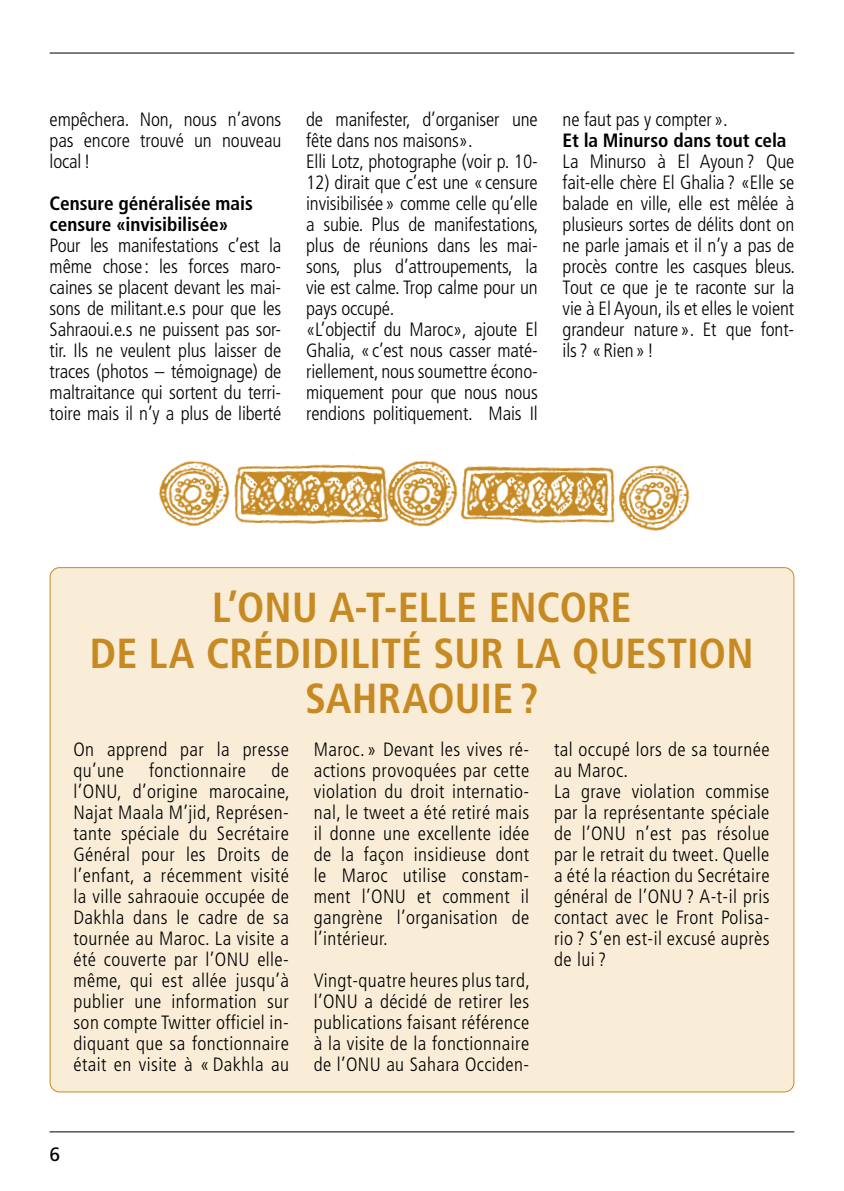
<style>
.page{position:relative;width:844px;height:1191px;background:#fff}
.page>*{position:absolute;margin:0;border:0;box-sizing:border-box;transform-origin:0 0}
.t1{font:700 condensed 42px/45.5px "Frutiger";color:#c78a22;text-align:center}
.t2{font:300 condensed 19.25px/21px "Frutiger";letter-spacing:-.005em;color:#000;text-align:justify}
.t3{font:300 condensed 19.25px/21px "Frutiger";letter-spacing:.02em;color:#000}
.t4{font:700 condensed 19.25px/21px "Frutiger";letter-spacing:-.005em;color:#000}
.t5{font:19.25px "Frutiger";color:#000}
</style>
<div class="page">
<hr style="left:50px;top:1131px;width:744px;height:1px;background:#000">
<hr style="left:50px;top:53px;width:744px;height:1px;background:#000">
<img style="left:158px;top:455px;width:532px;height:76px">
<div style="left:50px;top:567px;width:743px;height:525px;background:#f9edd7;border-radius:9px"></div>
<p class="t2" style="left:50px;top:109px;width:233px">empêchera. Non, nous n’avons pas encore trouvé un nouveau local!</p>
<p class="t4" style="left:50px;top:193px;width:205px">Censure généralisée mais censure «invisibilisée»</p>
<p class="t2" style="left:50px;top:235px;width:233px">Pour les manifestations c’est la même chose : les forces maro&shy;caines se placent devant les mai&shy;sons de militant.e.s pour que les Sahraoui.e.s ne puissent pas sor&shy;tir. Ils ne veulent plus laisser de traces (photos – témoignage) de maltraitance qui sortent du terri&shy;toire mais il n’y a plus de liberté</p>
<p class="t2" style="left:306px;top:109px;width:233px;text-align:left">de manifester, d’organiser une fête dans nos maisons».<br>Elli Lotz, photographe (voir p. 10-</p>
<p class="t2" style="left:306px;top:172px;width:234px;text-align:left">12) dirait que c’est une «censure invisibilisée» comme celle qu’elle a subie. Plus de manifestations, plus de réunions dans les mai&shy;sons, plus d’attroupements, la vie est calme. Trop calme pour un pays occupé.<br>«L’objectif du Maroc», ajoute El<br>Ghalia, «c’est nous casser maté&shy;riellement, nous soumettre écono&shy;miquement pour que nous nous rendions politiquement. Mais Il</p>
<p class="t2" style="left:562px;top:109px;width:166px">ne faut pas y compter».</p>
<p class="t4" style="left:562px;top:130px;width:225px">Et la Minurso dans tout cela</p>
<p class="t2" style="left:562px;top:151px;width:234px">La Minurso à El Ayoun? Que fait-elle chère El Ghalia ? «Elle se balade en ville, elle est mêlée à plusieurs sortes de délits dont on ne parle jamais et il n’y a pas de procès contre les casques bleus.<br>Tout ce que je te raconte sur la vie à El Ayoun, ils et elles le voient grandeur nature». Et que font&shy;ils ? «Rien»!</p>
<h1 class="t1" style="left:90px;top:585px;width:665px">L’ONU A-T-ELLE ENCORE<br>DE LA CRÉDIDILITÉ SUR LA QUESTION<br>SAHRAOUIE ?</h1>
<p class="t3" style="left:73px;top:739px;width:217px">On apprend par la presse qu’une</p>
<p class="t2" style="left:314px;top:739px;width:217px">Maroc.» Devant les vives ré&shy;actions provoquées par cette violation du droit internatio&shy;nal, le tweet a été retiré mais il donne une excellente idée de la façon insidieuse dont le Maroc utilise constam&shy;ment l’ONU et comment il gangrène l’organisation de l’intérieur.</p>
<p class="t2" style="left:314px;top:970px;width:218px">Vingt-quatre heures plus tard, l’ONU a décidé de retirer les publications faisant référence à la visite de la fonctionnaire de l’ONU au Sahara Occiden-</p>
<p class="t3" style="left:554px;top:739px;width:217px">tal occupé lors de sa tournée au Maroc.<br>La grave violation commise par la représentante spéciale de l’ONU n’est pas résolue par le retrait du tweet. Quelle a été la réaction du Secrétaire général de l’ONU ? A-t-il pris contact avec le Front Polisa&shy;rio ? S’en est-il excusé auprès de lui ?</p>
<p class="t3" style="left:149px;top:760px;width:98px">fonctionnaire</p>
<p class="t2" style="left:73px;top:760px;width:217px;text-indent:198px">de l’ONU, d’origine marocaine, Najat Maala M’jid, Représen&shy;tante spéciale du Secrétaire Général pour les Droits de l’enfant, a récemment visité la ville sahraouie occupée de Dakhla dans le cadre de sa tournée au Maroc. La visite a été couverte par l’ONU elle&shy;même, qui est allée jusqu’à publier une information sur son compte Twitter officiel in&shy;diquant que sa fonctionnaire était en visite à « Dakhla au</p>
<p class="t5" style="left:50px;top:1142px;width:12px">6</p>
</div>
